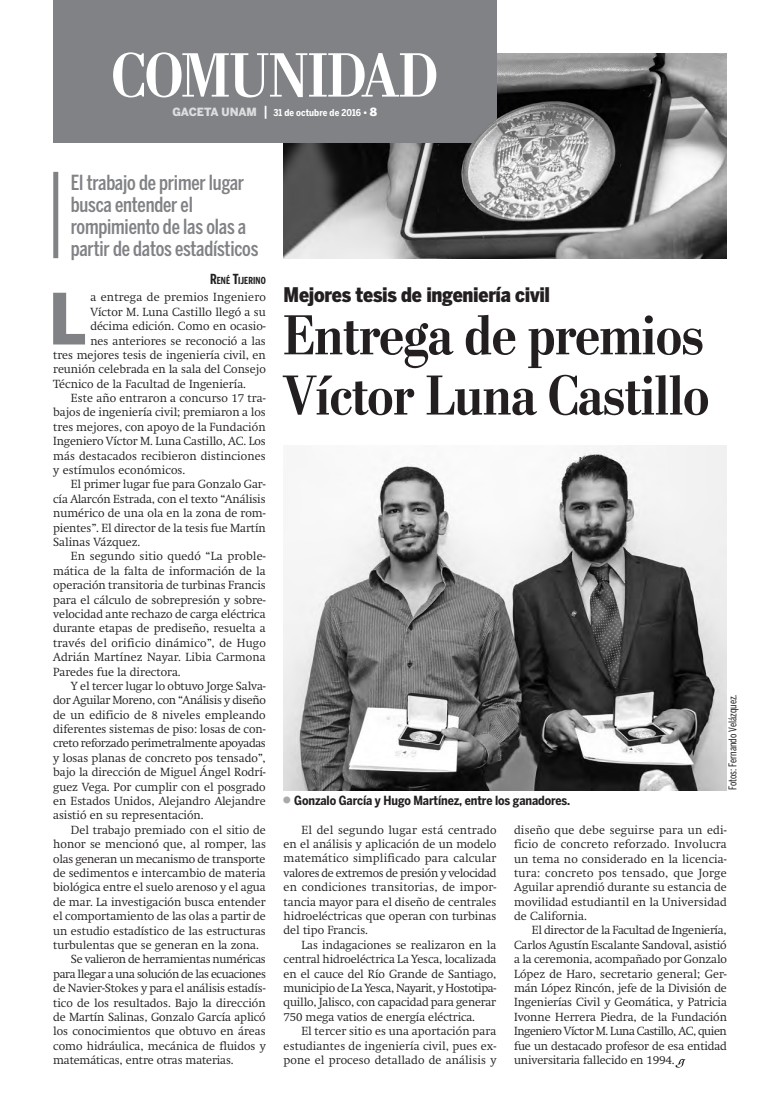
<style>
.page{position:relative;width:780px;height:1117px;background:#fff}
.page>*{position:absolute;margin:0;border:0;box-sizing:border-box;transform-origin:0 0}
._3_0_Tex_Cap_4_GRIS{font:900 69.88px "Benton Sans Cond";color:#808285}
.t1{font:700 62.5px "Stilson";letter-spacing:.005em;color:#fff}
._1_0_Cabeza_Principa{font:700 56.25px/60.2px "Stilson";color:#231f20}
._2_0_Sumario{font:500 20.62px/21.9px "Benton Sans Comp";letter-spacing:-.01em;color:#808285}
._0_0_Balazo{font:900 20px "Benton Sans Cond";letter-spacing:-.015em;color:#231f20}
.t2{font:700 12.5px "Benton Sans Cond";letter-spacing:-.01em;color:#231f20}
._3_0_Texto{font:300 11.62px/14.4px "Swift";color:#231f20;text-align:justify}
._3_0_Tex_Cap_4_GRIS-2{font:300 11.62px "Swift";color:#231f20}
._4_0_Crédito_de_foto{font:10.62px "Benton Sans Comp";color:#231f20}
._4_0_Crédito_nota{font:700 9.62px "Benton Sans Comp";letter-spacing:.01em;color:#231f20}
._9_0_Folio_Fecha{font:700 9.38px "Benton Sans Cond";letter-spacing:.01em;color:#fff}
.s1{font-family:"Benton Sans";font-weight:900;font-size:11.25px;color:#dcdddf}
.s2{font-family:"Benton Sans";font-weight:500;font-size:13.75px}
.s3{font-family:"Benton Sans";font-weight:900}
.s4{font-family:"Benton Sans";font-weight:900;font-size:11.25px}
.s5{font-size:13.75px}
</style>
<div class="page">
<div style="left:53px;top:172px;width:5px;height:86px;background:#808285"></div>
<img style="left:283px;top:53px;width:443px;height:205px">
<div style="left:53px;top:0;width:443px;height:143px;background:#808285"></div>
<svg style="left:675px;top:1058px;width:10px;height:9px"></svg>
<img style="left:283px;top:445px;width:443px;height:345px">
<img style="left:464px;top:115px;width:53px;height:51px">
<p class="t1" style="left:112px;top:38px;width:328px">COMUNIDAD</p>
<p class="_9_0_Folio_Fecha" style="left:172px;top:107px;width:206px"><span class="s1">GACETA UNAM</span> <span class="s2">|</span> 31 de octubre de 2016 <span class="s3">•</span> <span class="s4">8</span></p>
<p class="_2_0_Sumario" style="left:71px;top:172px;width:189px">El trabajo de primer lugar busca entender el rompimiento de las olas a partir de datos estadísticos</p>
<p class="_4_0_Crédito_nota" style="left:210px;top:274px;width:57px"><span class="s5">R</span>ENÉ <span class="s5">T</span>IJERINO</p>
<p class="_3_0_Tex_Cap_4_GRIS" style="left:49px;top:278px;width:38px">L</p>
<p class="_3_0_Tex_Cap_4_GRIS-2" style="left:90px;top:290px;width:177px">a entrega de premios Ingeniero</p>
<p class="_3_0_Tex_Cap_4_GRIS-2" style="left:90px;top:305px;width:177px">Víctor M. Luna Castillo llegó a su</p>
<p class="_3_0_Tex_Cap_4_GRIS-2" style="left:90px;top:319px;width:177px">décima edición. Como en ocasio-</p>
<p class="_3_0_Tex_Cap_4_GRIS-2" style="left:90px;top:333px;width:177px">nes anteriores se reconoció a las</p>
<p class="_3_0_Tex_Cap_4_GRIS-2" style="left:53px;top:348px;width:214px">tres mejores tesis de ingeniería civil, en</p>
<p class="_3_0_Tex_Cap_4_GRIS-2" style="left:53px;top:362px;width:214px">reunión celebrada en la sala del Consejo</p>
<p class="_3_0_Tex_Cap_4_GRIS-2" style="left:53px;top:377px;width:194px">Técnico de la Facultad de Ingeniería.</p>
<p class="_3_0_Texto" style="left:53px;top:391px;width:214px;text-indent:18px">Este año entraron a concurso 17 tra&shy;bajos de ingeniería civil; premiaron a los tres mejores, con apoyo de la Fundación Ingeniero Víctor M. Luna Castillo, AC. Los más destacados recibieron distinciones y estímulos económicos.</p>
<p class="_3_0_Texto" style="left:53px;top:477px;width:214px;text-indent:18px">El primer lugar fue para Gonzalo Gar&shy;cía Alarcón Estrada, con el texto “Análisis numérico de una ola en la zona de rom&shy;pientes”. El director de la tesis fue Martín Salinas Vázquez.</p>
<p class="_3_0_Texto" style="left:53px;top:549px;width:214px;text-indent:18px">En segundo sitio quedó “La proble&shy;mática de la falta de información de la operación transitoria de turbinas Francis para el cálculo de sobrepresión y sobre&shy;velocidad ante rechazo de carga eléctrica durante etapas de prediseño, resuelta a través del orificio dinámico”, de Hugo Adrián Martínez Nayar. Libia Carmona Paredes fue la directora.</p>
<p class="_3_0_Texto" style="left:53px;top:678px;width:214px;text-indent:18px">Y el tercer lugar lo obtuvo Jorge Salva&shy;dor Aguilar Moreno, con “Análisis y diseño de un edificio de 8 niveles empleando diferentes sistemas de piso: losas de con&shy;creto reforzado perimetralmente apoyadas y losas planas de concreto pos tensado”, bajo la dirección de Miguel Ángel Rodrí&shy;guez Vega. Por cumplir con el posgrado en Estados Unidos, Alejandro Alejandre asistió en su representación.</p>
<p class="_3_0_Texto" style="left:53px;top:822px;width:214px;text-indent:18px">Del trabajo premiado con el sitio de honor se mencionó que, al romper, las olas generan un mecanismo de transporte de sedimentos e intercambio de materia biológica entre el suelo arenoso y el agua de mar. La investigación busca entender el comportamiento de las olas a partir de un estudio estadístico de las estructuras turbulentas que se generan en la zona.</p>
<p class="_3_0_Texto" style="left:53px;top:951px;width:214px;text-indent:18px">Se valieron de herramientas numéricas para llegar a una solución de las ecuaciones de Navier-Stokes y para el análisis estadís&shy;tico de los resultados. Bajo la dirección de Martín Salinas, Gonzalo García aplicó los conocimientos que obtuvo en áreas como hidráulica, mecánica de fluidos y matemáticas, entre otras materias.</p>
<p class="_0_0_Balazo" style="left:283px;top:282px;width:268px">Mejores tesis de ingeniería civil</p>
<p class="_1_0_Cabeza_Principa" style="left:283px;top:305px;width:427px">Entrega de premios<br>Víctor Luna Castillo</p>
<p class="t2" style="left:294px;top:792px;width:277px">Gonzalo García y Hugo Martínez, entre los ganadores.</p>
<p class="_4_0_Crédito_de_foto" style="left:726px;top:790px;width:98px;rotate:-90deg">Fotos: Fernando Velázquez.</p>
<p class="_3_0_Texto" style="left:283px;top:822px;width:214px;text-indent:18px">El del segundo lugar está centrado en el análisis y aplicación de un modelo matemático simplificado para calcular valores de extremos de presión y velocidad en condiciones transitorias, de impor&shy;tancia mayor para el diseño de centrales hidroeléctricas que operan con turbinas del tipo Francis.</p>
<p class="_3_0_Texto" style="left:283px;top:937px;width:214px;text-indent:18px">Las indagaciones se realizaron en la central hidroeléctrica La Yesca, localizada en el cauce del Río Grande de Santiago, municipio de La Yesca, Nayarit, y Hostotipa&shy;quillo, Jalisco, con capacidad para generar 750 mega vatios de energía eléctrica.</p>
<p class="_3_0_Texto" style="left:283px;top:1023px;width:214px;text-indent:18px">El tercer sitio es una aportación para estudiantes de ingeniería civil, pues ex&shy;pone el proceso detallado de análisis y</p>
<p class="_3_0_Texto" style="left:514px;top:822px;width:214px">diseño que debe seguirse para un edi&shy;ficio de concreto reforzado. Involucra un tema no considerado en la licencia&shy;tura: concreto pos tensado, que Jorge Aguilar aprendió durante su estancia de movilidad estudiantil en la Universidad de California.</p>
<p class="_3_0_Texto" style="left:514px;top:923px;width:214px;text-indent:18px">El director de la Facultad de Ingeniería, Carlos Agustín Escalante Sandoval, asistió a la ceremonia, acompañado por Gonzalo López de Haro, secretario general; Ger&shy;mán López Rincón, jefe de la División de Ingenierías Civil y Geomática, y Patricia Ivonne Herrera Piedra, de la Fundación Ingeniero Víctor M. Luna Castillo, AC, quien fue un destacado profesor de esa entidad universitaria fallecido en 1994.</p>
</div>
